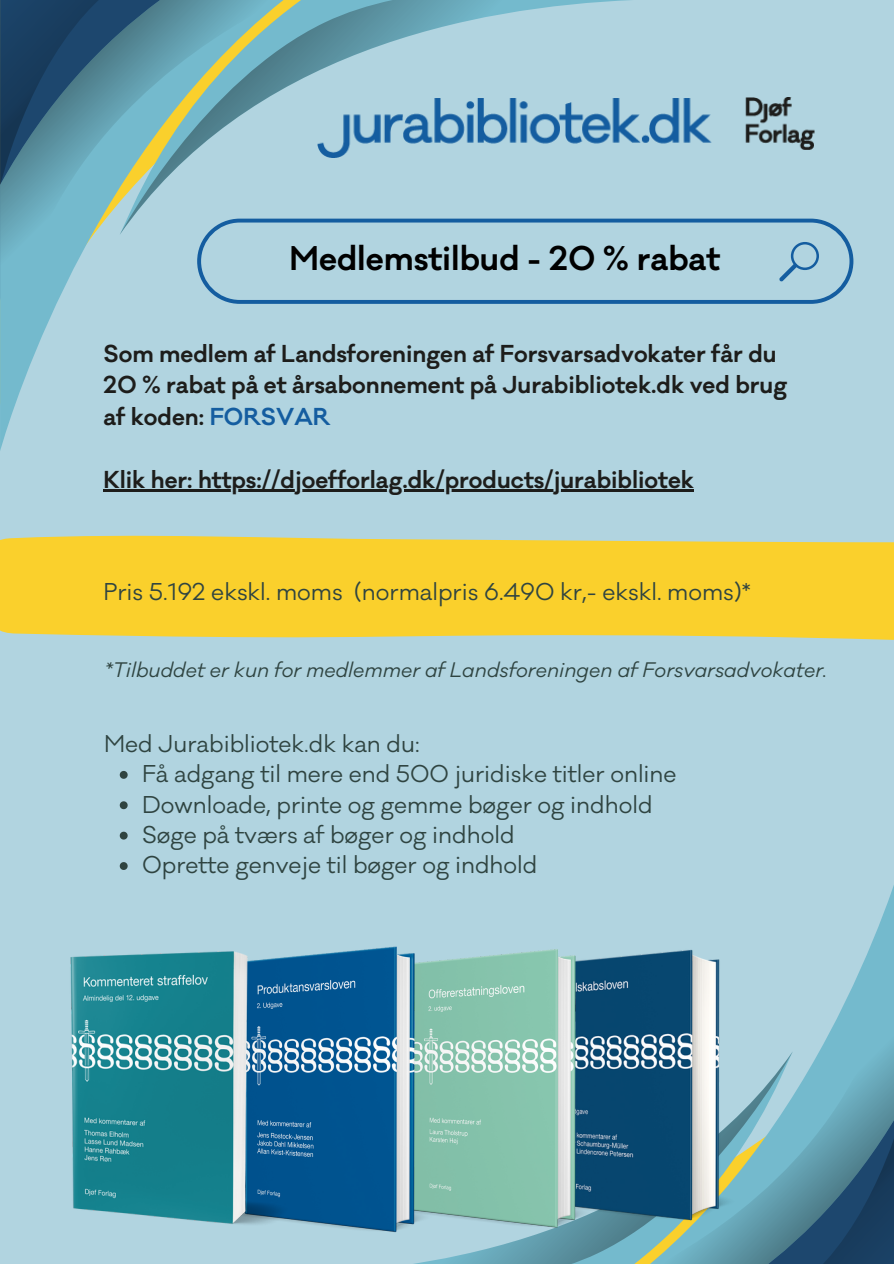
<style>
.page{position:relative;width:894px;height:1264px;background:#fff}
.page>*{position:absolute;margin:0;border:0;box-sizing:border-box;transform-origin:0 0}
.t1{font:600 31.5px "Galano Classic";color:#000}
.t2{font:600 22.5px/31.5px "Galano Classic";color:#1d1d1b}
.t3{font:22.35px "Galano Classic";color:#2f4441}
.t4{font:italic 19.35px "Galano Classic";color:#2f4441}
.s1{color:#145da0}
</style>
<div class="page">
<div style="left:0;top:0;width:893px;height:1263px;background:#b1d4e0"></div>
<svg style="left:446px;top:219px;width:407px;height:85px"></svg>
<svg style="left:779px;top:242px;width:39px;height:39px"></svg>
<svg style="left:0;top:350px;width:36px;height:101px"></svg>
<svg style="left:0;top:0;width:283px;height:350px"></svg>
<svg style="left:120px;top:0;width:513px;height:235px"></svg>
<svg style="left:872px;top:888px;width:21px;height:54px"></svg>
<svg style="left:792px;top:942px;width:101px;height:321px"></svg>
<svg style="left:419px;top:1053px;width:373px;height:210px"></svg>
<img style="left:317px;top:97px;width:497px;height:61px">
<svg style="left:0;top:535px;width:893px;height:105px;background:#f4d039"></svg>
<img style="left:618px;top:949px;width:139px;height:296px">
<img style="left:458px;top:949px;width:160px;height:301px">
<img style="left:319px;top:946px;width:139px;height:308px">
<img style="left:70px;top:951px;width:249px;height:274px">
<hr style="left:103px;top:489px;width:590px;height:2px;background:#1d1d1b">
<svg style="left:120px;top:771px;width:8px;height:7px"></svg>
<svg style="left:120px;top:801px;width:8px;height:8px"></svg>
<svg style="left:120px;top:831px;width:8px;height:8px"></svg>
<svg style="left:120px;top:862px;width:8px;height:8px"></svg>
<p class="t1" style="left:289px;top:238px;width:432px">Medlemstilbud - 20 % rabat</p>
<p class="t2" style="left:103px;top:339px;width:685px">Som medlem af Landsforeningen af Forsvarsadvokater får du<br>20 % rabat på et årsabonnement på Jurabibliotek.dk ved brug af koden: <span class="s1">FORSVAR</span></p>
<p class="t2" style="left:103px;top:465px;width:591px">Klik her: https://djoefforlag.dk/products/jurabibliotek</p>
<p class="t3" style="left:103px;top:577px;width:648px">Pris 5.192 ekskl. moms (normalpris 6.490 kr,- ekskl. moms)*</p>
<p class="t4" style="left:104px;top:657px;width:724px">*Tilbuddet er kun for medlemmer af Landsforeningen af Forsvarsadvokater.</p>
<p class="t3" style="left:104px;top:729px;width:317px">Med Jurabibliotek.dk kan du:</p>
<p class="t3" style="left:142px;top:759px;width:536px">Få adgang til mere end 500 juridiske titler online</p>
<p class="t3" style="left:142px;top:790px;width:512px">Downloade, printe og gemme bøger og indhold</p>
<p class="t3" style="left:142px;top:820px;width:374px">Søge på tværs af bøger og indhold</p>
<p class="t3" style="left:142px;top:851px;width:397px">Oprette genveje til bøger og indhold</p>
</div>
